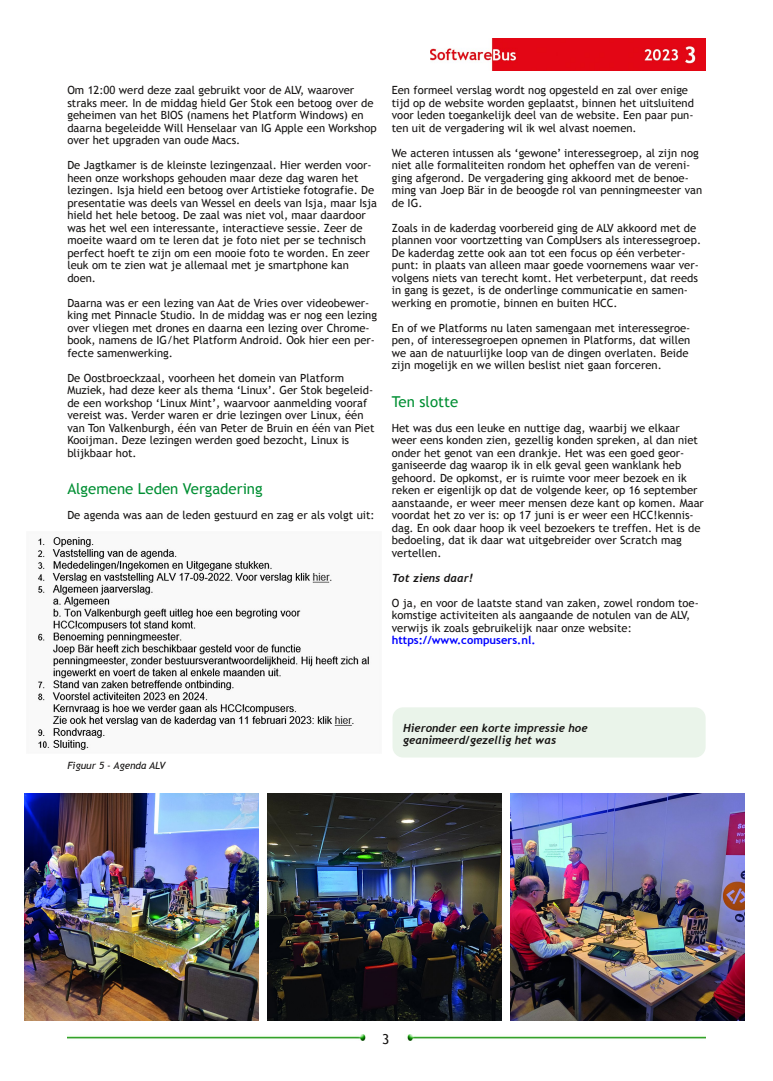
<style>
.page{position:relative;width:773px;height:1081px;background:#fff}
.page>*{position:absolute;margin:0;border:0;box-sizing:border-box;transform-origin:0 0}
.t1{font:15px "Trebuchet MS";color:#008f33}
.t2{font:13.75px "Trebuchet MS";color:#161413}
.t3{font:11.25px/12.5px "Trebuchet MS";color:#161413}
.t4{font:italic 700 11.25px/12.5px "Trebuchet";color:#161413}
.t5{font:700 11.25px "Trebuchet MS";color:#00f}
.t6{font:italic 10px "Trebuchet MS";color:#161413}
</style>
<div class="page">
<img style="left:431px;top:39px;width:274px;height:32px">
<img style="left:67px;top:1035px;width:299px;height:5px">
<img style="left:407px;top:1035px;width:298px;height:5px">
<img style="left:37px;top:537px;width:332px;height:213px">
<img style="left:25px;top:793px;width:234px;height:227px">
<img style="left:268px;top:793px;width:233px;height:227px">
<img style="left:510px;top:793px;width:234px;height:227px">
<div style="left:392px;top:707px;width:313px;height:50px;background:#eaf4ea;border-radius:11px"></div>
<p class="t3" style="left:67px;top:84px;width:311px">Om 12:00 werd deze zaal gebruikt voor de ALV, waarover straks meer. In de middag hield Ger Stok een betoog over de geheimen van het BIOS (namens het Platform Windows) en daarna begeleidde Will Henselaar van IG Apple een Workshop over het upgraden van oude Macs.</p>
<p class="t3" style="left:67px;top:159px;width:311px">De Jagtkamer is de kleinste lezingenzaal. Hier werden voor‐ heen onze workshops gehouden maar deze dag waren het lezingen. Isja hield een betoog over Artistieke fotografie. De presentatie was deels van Wessel en deels van Isja, maar Isja hield het hele betoog. De zaal was niet vol, maar daardoor was het wel een interessante, interactieve sessie. Zeer de moeite waard om te leren dat je foto niet per se technisch perfect hoeft te zijn om een mooie foto te worden. En zeer leuk om te zien wat je allemaal met je smartphone kan doen.</p>
<p class="t3" style="left:67px;top:296px;width:311px">Daarna was er een lezing van Aat de Vries over videobewer‐ king met Pinnacle Studio. In de middag was er nog een lezing over vliegen met drones en daarna een lezing over Chrome‐ book, namens de IG/het Platform Android. Ook hier een per‐ fecte samenwerking.</p>
<p class="t3" style="left:67px;top:371px;width:308px">De Oostbroeckzaal, voorheen het domein van Platform Muziek, had deze keer als thema ‘Linux’. Ger Stok begeleid‐ de een workshop ‘Linux Mint’, waarvoor aanmelding vooraf vereist was. Verder waren er drie lezingen over Linux, één van Ton Valkenburgh, één van Peter de Bruin en één van Piet Kooijman. Deze lezingen werden goed bezocht, Linux is blijkbaar hot.</p>
<h1 class="t1" style="left:67px;top:480px;width:197px">Algemene Leden Vergadering</h1>
<p class="t3" style="left:67px;top:509px;width:309px">De agenda was aan de leden gestuurd en zag er als volgt uit:</p>
<p class="t3" style="left:392px;top:84px;width:303px">Een formeel verslag wordt nog opgesteld en zal over enige tijd op de website worden geplaatst, binnen het uitsluitend voor leden toegankelijk deel van de website. Een paar pun‐ ten uit de vergadering wil ik wel alvast noemen.</p>
<p class="t3" style="left:392px;top:146px;width:312px">We acteren intussen als ‘gewone’ interessegroep, al zijn nog niet alle formaliteiten rondom het opheffen van de vereni‐ ging afgerond. De vergadering ging akkoord met de benoe‐ ming van Joep Bär in de beoogde rol van penningmeester van de IG.</p>
<p class="t3" style="left:392px;top:221px;width:311px">Zoals in de kaderdag voorbereid ging de ALV akkoord met de plannen voor voortzetting van CompUsers als interessegroep.<br>De kaderdag zette ook aan tot een focus op één verbeter‐ punt: in plaats van alleen maar goede voornemens waar ver‐ volgens niets van terecht komt. Het verbeterpunt, dat reeds in gang is gezet, is de onderlinge communicatie en samen‐ werking en promotie, binnen en buiten HCC.</p>
<p class="t3" style="left:392px;top:321px;width:300px">En of we Platforms nu laten samengaan met interessegroe‐ pen, of interessegroepen opnemen in Platforms, dat willen we aan de natuurlijke loop van de dingen overlaten. Beide zijn mogelijk en we willen beslist niet gaan forceren.</p>
<h1 class="t1" style="left:392px;top:393px;width:68px">Ten slotte</h1>
<p class="t3" style="left:392px;top:421px;width:313px">Het was dus een leuke en nuttige dag, waarbij we elkaar weer eens konden zien, gezellig konden spreken, al dan niet onder het genot van een drankje. Het was een goed geor‐ ganiseerde dag waarop ik in elk geval geen wanklank heb gehoord. De opkomst, er is ruimte voor meer bezoek en ik reken er eigenlijk op dat de volgende keer, op 16 september aanstaande, er weer meer mensen deze kant op komen. Maar voordat het zo ver is: op 17 juni is er weer een HCC!kennis‐ dag. En ook daar hoop ik veel bezoekers te treffen. Het is de bedoeling, dat ik daar wat uitgebreider over Scratch mag vertellen.</p>
<p class="t4" style="left:392px;top:571px;width:83px">Tot ziens daar!</p>
<p class="t3" style="left:392px;top:596px;width:308px">O ja, en voor de laatste stand van zaken, zowel rondom toe‐ komstige activiteiten als aangaande de notulen van de ALV, verwijs ik zoals gebruikelijk naar onze website:</p>
<p class="t5" style="left:392px;top:634px;width:145px">https://www.compusers.nl.</p>
<p class="t6" style="left:67px;top:760px;width:99px">Figuur 5 ‐ Agenda ALV</p>
<p class="t4" style="left:403px;top:721px;width:186px">Hieronder een korte impressie hoe geanimeerd/gezellig het was</p>
<p class="t2" style="left:382px;top:1031px;width:9px">3</p>
</div>
